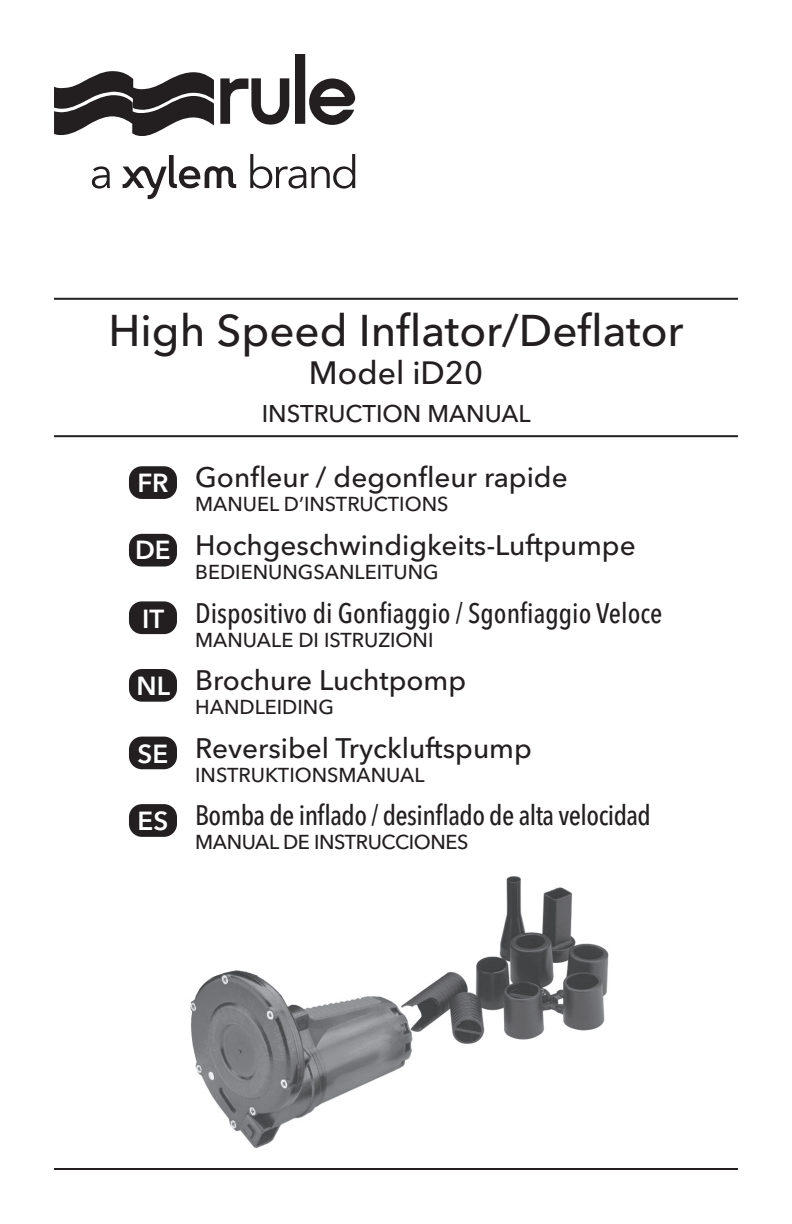
<style>
.page{position:relative;width:792px;height:1224px;background:#fff}
.page>*{position:absolute;margin:0;border:0;box-sizing:border-box;transform-origin:0 0}
.t1{font:500 44px "Avenir Next LT Pro";color:#231f20}
.t2{font:500 32px "Avenir Next LT Pro";color:#231f20}
.t3{font:500 28px "Avenir Next LT Pro";color:#231f20}
.t4{font:500 condensed 28px "Avenir Next LT Pro";color:#231f20}
.t5{font:500 condensed 28px "Avenir Next LT Pro";letter-spacing:-.02em;color:#231f20}
.t6{font:600 26px "Avenir Next LT Pro";color:#fff}
.t7{font:500 24px "Avenir Next LT Pro";color:#231f20}
.t8{font:500 20px "Avenir Next LT Pro";color:#231f20}
.t9{font:500 20px "Avenir Next LT Pro";letter-spacing:-.02em;color:#231f20}
</style>
<div class="page">
<div style="left:130px;top:467px;width:46px;height:31px;background:#231f20;border-radius:12px"></div>
<div style="left:129px;top:466px;width:48px;height:33px;border:1px solid #231f20;border-radius:12px"></div>
<div style="left:130px;top:535px;width:46px;height:31px;background:#231f20;border-radius:12px"></div>
<div style="left:129px;top:534px;width:48px;height:33px;border:1px solid #231f20;border-radius:12px"></div>
<div style="left:130px;top:602px;width:46px;height:31px;background:#231f20;border-radius:12px"></div>
<div style="left:129px;top:601px;width:48px;height:33px;border:1px solid #231f20;border-radius:12px"></div>
<div style="left:130px;top:670px;width:46px;height:31px;background:#231f20;border-radius:12px"></div>
<div style="left:129px;top:669px;width:48px;height:33px;border:1px solid #231f20;border-radius:12px"></div>
<div style="left:130px;top:737px;width:46px;height:32px;background:#231f20;border-radius:12px"></div>
<div style="left:129px;top:737px;width:48px;height:32px;border:1px solid #231f20;border-radius:12px"></div>
<div style="left:130px;top:805px;width:46px;height:31px;background:#231f20;border-radius:12px"></div>
<div style="left:129px;top:804px;width:48px;height:33px;border:1px solid #231f20;border-radius:12px"></div>
<hr style="left:54px;top:298px;width:684px;height:2px;background:#231f20">
<hr style="left:54px;top:435px;width:684px;height:2px;background:#231f20">
<hr style="left:54px;top:1168px;width:684px;height:2px;background:#231f20">
<svg style="left:220px;top:78px;width:69px;height:47px"></svg>
<svg style="left:295px;top:54px;width:60px;height:71px"></svg>
<svg style="left:54px;top:71px;width:160px;height:65px"></svg>
<svg style="left:92px;top:166px;width:18px;height:23px"></svg>
<svg style="left:250px;top:154px;width:105px;height:35px"></svg>
<svg style="left:123px;top:155px;width:113px;height:44px"></svg>
<img style="left:190px;top:876px;width:419px;height:273px">
<h1 class="t1" style="left:108px;top:304px;width:577px">High Speed Inflator/Deflator</h1>
<p class="t2" style="left:309px;top:354px;width:176px">Model iD20</p>
<p class="t7" style="left:262px;top:399px;width:271px">INSTRUCTION MANUAL</p>
<p class="t6" style="left:137px;top:467px;width:33px">FR</p>
<p class="t6" style="left:135px;top:534px;width:37px">DE</p>
<p class="t6" style="left:142px;top:603px;width:24px">IT</p>
<p class="t6" style="left:137px;top:670px;width:35px">NL</p>
<p class="t6" style="left:138px;top:738px;width:32px">SE</p>
<p class="t6" style="left:138px;top:805px;width:32px">ES</p>
<p class="t3" style="left:195px;top:461px;width:374px">Gonfleur / degonfleur rapide</p>
<p class="t8" style="left:195px;top:492px;width:255px">MANUEL D’INSTRUCTIONS</p>
<p class="t3" style="left:195px;top:528px;width:442px">Hochgeschwindigkeits-Luftpumpe</p>
<p class="t8" style="left:195px;top:560px;width:245px">BEDIENUNGSANLEITUNG</p>
<p class="t4" style="left:195px;top:596px;width:469px">Dispositivo di Gonfiaggio / Sgonfiaggio Veloce</p>
<p class="t8" style="left:195px;top:628px;width:240px">MANUALE DI ISTRUZIONI</p>
<p class="t3" style="left:195px;top:664px;width:272px">Brochure Luchtpomp</p>
<p class="t8" style="left:195px;top:695px;width:140px">HANDLEIDING</p>
<p class="t3" style="left:195px;top:731px;width:338px">Reversibel Tryckluftspump</p>
<p class="t8" style="left:195px;top:763px;width:231px">INSTRUKTIONSMANUAL</p>
<p class="t5" style="left:195px;top:799px;width:457px">Bomba de inflado / desinflado de alta velocidad</p>
<p class="t9" style="left:195px;top:830px;width:275px">MANUAL DE INSTRUCCIONES</p>
</div>
